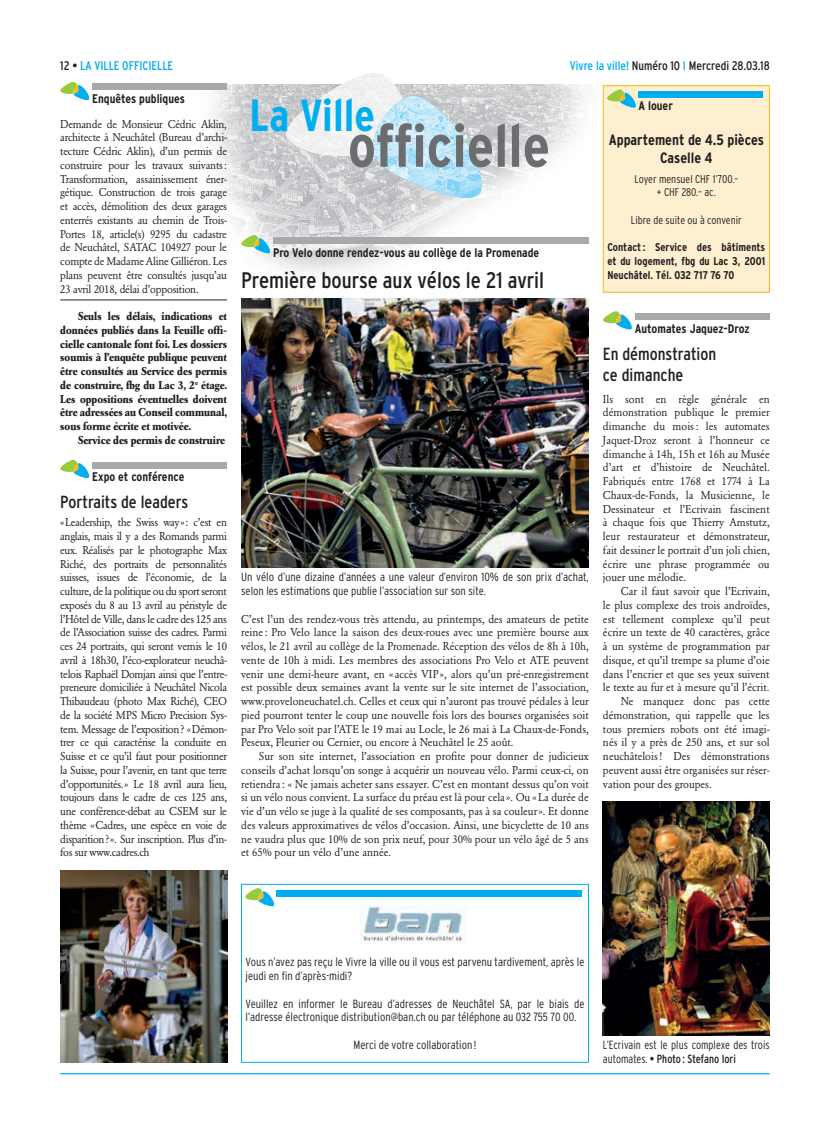
<style>
.page{position:relative;width:830px;height:1134px;background:#fff}
.page>*{position:absolute;margin:0;border:0;box-sizing:border-box;transform-origin:0 0}
.t1{font:700 condensed 60px "Interstate";color:#6c6d70}
.t2{font:700 condensed 45px "Interstate";color:#00aeef}
.t3{font:condensed 22.5px "Interstate";color:#231f20}
.t4{font:condensed 17.5px/21px "Interstate";color:#231f20}
.t5{font:700 condensed 15px/17.5px "Interstate";color:#231f20;text-align:center}
.t6{font:700 condensed 12.5px "Interstate";color:#231f20}
.t7{font:condensed 12.5px "Interstate";color:#231f20}
.t8{font:condensed 12.5px "Interstate";color:#00aeef}
.t9{font:300 condensed 11.88px/13.8px "Interstate";color:#231f20}
.t10{font:300 condensed 11.88px/13.8px "Interstate";color:#231f20;scale:.95 1}
.t11{font:11.25px/13.8px "Garamond BE";color:#231f20;text-align:justify;scale:.95 1}
.t12{font:700 11.25px/13.8px "Garamond BE";color:#231f20;text-align:justify;scale:.95 1}
.t13{font:700 condensed 11.25px/13.8px "Interstate";color:#231f20;text-align:justify}
.t14{font:300 condensed 11.25px/13.8px "Interstate";color:#231f20;text-align:center}
.s1{color:#231f20}
.s2{color:#00aeef}
.s3{font-weight:400}
</style>
<div class="page">
<hr style="left:60px;top:1073px;width:709px;height:1px;background:#00aeef">
<img style="left:213px;top:85px;width:376px;height:188px">
<svg style="left:271px;top:73px;width:211px;height:139px"></svg>
<img style="left:372px;top:96px;width:109px;height:102px">
<div style="left:273px;top:237px;width:315px;height:7px;background:#a8a9ad"></div>
<svg style="left:241px;top:235px;width:29px;height:18px"></svg>
<img style="left:241px;top:299px;width:347px;height:268px">
<hr style="left:60px;top:300px;width:167px;height:1px;background:#231f20">
<div style="left:92px;top:84px;width:135px;height:6px;background:#a8a9ad"></div>
<svg style="left:60px;top:82px;width:29px;height:18px"></svg>
<div style="left:603px;top:86px;width:166px;height:206px;background:#feefd0"></div>
<div style="left:602px;top:85px;width:167px;height:207px;border:1px solid #fcb814"></div>
<div style="left:638px;top:91px;width:124px;height:6px;background:#00aeef"></div>
<svg style="left:607px;top:89px;width:28px;height:19px"></svg>
<div style="left:92px;top:462px;width:135px;height:6px;background:#a8a9ad"></div>
<svg style="left:60px;top:460px;width:29px;height:18px"></svg>
<div style="left:634px;top:313px;width:135px;height:7px;background:#a8a9ad"></div>
<svg style="left:603px;top:311px;width:28px;height:18px"></svg>
<img style="left:60px;top:870px;width:167px;height:192px">
<img style="left:602px;top:801px;width:167px;height:234px">
<div style="left:241px;top:884px;width:347px;height:178px;border:1px solid #00aeef"></div>
<div style="left:276px;top:890px;width:305px;height:6px;background:#00aeef"></div>
<svg style="left:245px;top:888px;width:29px;height:18px"></svg>
<img style="left:360px;top:906px;width:102px;height:35px">
<p class="t8" style="left:60px;top:59px;width:114px"><span class="s1">12 •</span> LA VILLE OFFICIELLE</p>
<p class="t7" style="left:569px;top:59px;width:201px"><span class="s2">Vivre la ville!</span> Numéro 10 <span class="s2">I</span> Mercredi 28.03.18</p>
<h2 class="t2" style="left:249px;top:90px;width:127px">La Ville</h2>
<p class="t6" style="left:92px;top:91px;width:94px">Enquêtes publiques</p>
<p class="t6" style="left:638px;top:99px;width:36px">A louer</p>
<p class="t11" style="left:60px;top:117px;width:177px">Demande de Monsieur Cédric Aklin, architecte à Neuchâtel (Bureau d’archi&shy;tecture Cédric Aklin), d’un permis de construire pour les travaux suivants:<br>Transformation, assainissement éner&shy;gétique. Construction de trois garage et accès, démolition des deux garages enterrés existants au chemin de Trois-Portes 18, article(s) 9295 du cadastre de Neuchâtel, SATAC 104927 pour le compte de Madame Aline Gilliéron. Les plans peuvent être consultés jusqu’au 23 avril 2018, délai d’opposition.</p>
<p class="t12" style="left:60px;top:309px;width:177px;text-indent:18px">Seuls les délais, indications et données publiés dans la Feuille offi&shy;cielle cantonale font foi. Les dossiers soumis à l’enquête publique peuvent être consultés au Service des permis de construire, fbg du Lac 3, 2<sup>e</sup> étage.<br>Les oppositions éventuelles doivent être adressées au Conseil communal, sous forme écrite et motivée.</p>
<p class="t12" style="left:78px;top:433px;width:156px">Service des permis de construire</p>
<h1 class="t1" style="left:348px;top:112px;width:203px">officielle</h1>
<h3 class="t5" style="left:608px;top:131px;width:157px">Appartement de 4.5 pièces<br>Caselle 4</h3>
<p class="t14" style="left:634px;top:172px;width:105px">Loyer mensuel CHF 1’700.– + CHF 280.– ac.</p>
<p class="t14" style="left:630px;top:213px;width:112px">Libre de suite ou à convenir</p>
<p class="t13" style="left:607px;top:240px;width:159px">Contact: Service des bâtiments et du logement, fbg du Lac 3, 2001<br>Neuchâtel. Tél. 032 717 76 70</p>
<p class="t6" style="left:273px;top:246px;width:267px">Pro Velo donne rendez-vous au collège de la Promenade</p>
<h3 class="t3" style="left:241px;top:268px;width:304px">Première bourse aux vélos le 21 avril</h3>
<p class="t6" style="left:634px;top:321px;width:116px">Automates Jaquez-Droz</p>
<h3 class="t4" style="left:602px;top:343px;width:115px">En démonstration ce dimanche</h3>
<p class="t11" style="left:602px;top:392px;width:177px">Ils sont en règle générale en démonstration publique le premier dimanche du mois: les automates Jaquet-Droz seront à l’honneur ce dimanche à 14h, 15h et 16h au Musée d’art et d’histoire de Neuchâtel.<br>Fabriqués entre 1768 et 1774 à La Chaux-de-Fonds, la Musicienne, le Dessinateur et l’Ecrivain fascinent à chaque fois que Thierry Amstutz, leur restaurateur et démonstrateur, fait dessiner le portrait d’un joli chien, écrire une phrase programmée ou jouer une mélodie.</p>
<p class="t11" style="left:620px;top:584px;width:158px">Car il faut savoir que l’Ecrivain,</p>
<p class="t11" style="left:602px;top:598px;width:177px">le plus complexe des trois androïdes,</p>
<p class="t11" style="left:602px;top:612px;width:177px">est tellement complexe qu’il peut</p>
<p class="t11" style="left:602px;top:626px;width:177px">écrire un texte de 40 caractères, grâce</p>
<p class="t11" style="left:602px;top:639px;width:177px">à un système de programmation par</p>
<p class="t11" style="left:602px;top:653px;width:177px">disque, et qu’il trempe sa plume d’oie</p>
<p class="t11" style="left:602px;top:667px;width:177px">dans l’encrier et que ses yeux suivent</p>
<p class="t11" style="left:602px;top:681px;width:177px">le texte au fur et à mesure qu’il l’écrit.</p>
<p class="t11" style="left:620px;top:694px;width:158px">Ne manquez donc pas cette</p>
<p class="t11" style="left:602px;top:708px;width:177px">démonstration, qui rappelle que les</p>
<p class="t11" style="left:602px;top:722px;width:177px">tous premiers robots ont été imagi-</p>
<p class="t11" style="left:602px;top:736px;width:177px">nés il y a près de 250 ans, et sur sol</p>
<p class="t11" style="left:602px;top:749px;width:177px">neuchâtelois! Des démonstrations</p>
<p class="t11" style="left:602px;top:763px;width:177px">peuvent aussi être organisées sur réser-</p>
<p class="t11" style="left:602px;top:777px;width:116px">vation pour des groupes.</p>
<p class="t6" style="left:92px;top:470px;width:94px">Expo et conférence</p>
<h3 class="t4" style="left:60px;top:491px;width:129px">Portraits de leaders</h3>
<p class="t11" style="left:60px;top:516px;width:177px">«Leadership, the Swiss way»: c’est en anglais, mais il y a des Romands parmi eux. Réalisés par le photographe Max Riché, des portraits de personnalités suisses, issues de l’économie, de la culture, de la politique ou du sport seront exposés du 8 au 13 avril au péristyle de l’Hôtel de Ville, dans le cadre des 125 ans de l’Association suisse des cadres. Parmi ces 24 portraits, qui seront vernis le 10 avril à 18h30, l’éco-explorateur neuchâ&shy;telois Raphaël Domjan ainsi que l’entre&shy;preneure domiciliée à Neuchâtel Nicola Thibaudeau (photo Max Riché), CEO de la société MPS Micro Precision Sys&shy;tem. Message de l’exposition? «Démon&shy;trer ce qui caractérise la conduite en Suisse et ce qu’il faut pour positionner la Suisse, pour l’avenir, en tant que terre d’opportunités.» Le 18 avril aura lieu, toujours dans le cadre de ces 125 ans, une conférence-débat au CSEM sur le thème «Cadres, une espèce en voie de disparition?». Sur inscription. Plus d’in&shy;fos sur www.cadres.ch</p>
<p class="t9" style="left:241px;top:570px;width:349px">Un vélo d’une dizaine d’années a une valeur d’environ 10% de son prix d’achat, selon les estimations que publie l’association sur son site.</p>
<p class="t11" style="left:241px;top:612px;width:367px">C’est l’un des rendez-vous très attendu, au printemps, des amateurs de petite reine : Pro Velo lance la saison des deux-roues avec une première bourse aux vélos, le 21 avril au collège de la Promenade. Réception des vélos de 8h à 10h, vente de 10h à midi. Les membres des associations Pro Velo et ATE peuvent venir une demi-heure avant, en « accès VIP», alors qu’un pré-enregistrement est possible deux semaines avant la vente sur le site internet de l’association, www.proveloneuchatel.ch. Celles et ceux qui n’auront pas trouvé pédales à leur pied pourront tenter le coup une nouvelle fois lors des bourses organisées soit par Pro Velo soit par l’ATE le 19 mai au Locle, le 26 mai à La Chaux-de-Fonds, Peseux, Fleurier ou Cernier, ou encore à Neuchâtel le 25 août.</p>
<p class="t11" style="left:241px;top:749px;width:367px;text-indent:18px">Sur son site internet, l’association en profite pour donner de judicieux conseils d’achat lorsqu’on songe à acquérir un nouveau vélo. Parmi ceux-ci, on retiendra : « Ne jamais acheter sans essayer. C’est en montant dessus qu’on voit si un vélo nous convient. La surface du préau est là pour cela ». Ou «La durée de vie d’un vélo se juge à la qualité de ses composants, pas à sa couleur». Et donne des valeurs approximatives de vélos d’occasion. Ainsi, une bicyclette de 10 ans ne vaudra plus que 10% de son prix neuf, pour 30% pour un vélo âgé de 5 ans et 65% pour un vélo d’une année.</p>
<p class="t9" style="left:245px;top:955px;width:340px">Vous n’avez pas reçu le Vivre la ville ou il vous est parvenu tardivement, après le jeudi en fin d’après-midi?</p>
<p class="t9" style="left:245px;top:996px;width:340px">Veuillez en informer le Bureau d’adresses de Neuchâtel SA, par le biais de l’adresse électronique distribution@ban.ch ou par téléphone au 032 755 70 00.</p>
<p class="t9" style="left:353px;top:1038px;width:124px">Merci de votre collaboration !</p>
<p class="t10" style="left:602px;top:1038px;width:177px">L’Ecrivain est le plus complexe des trois automates. <span class="s3">• Photo : Stefano Iori</span></p>
</div>
